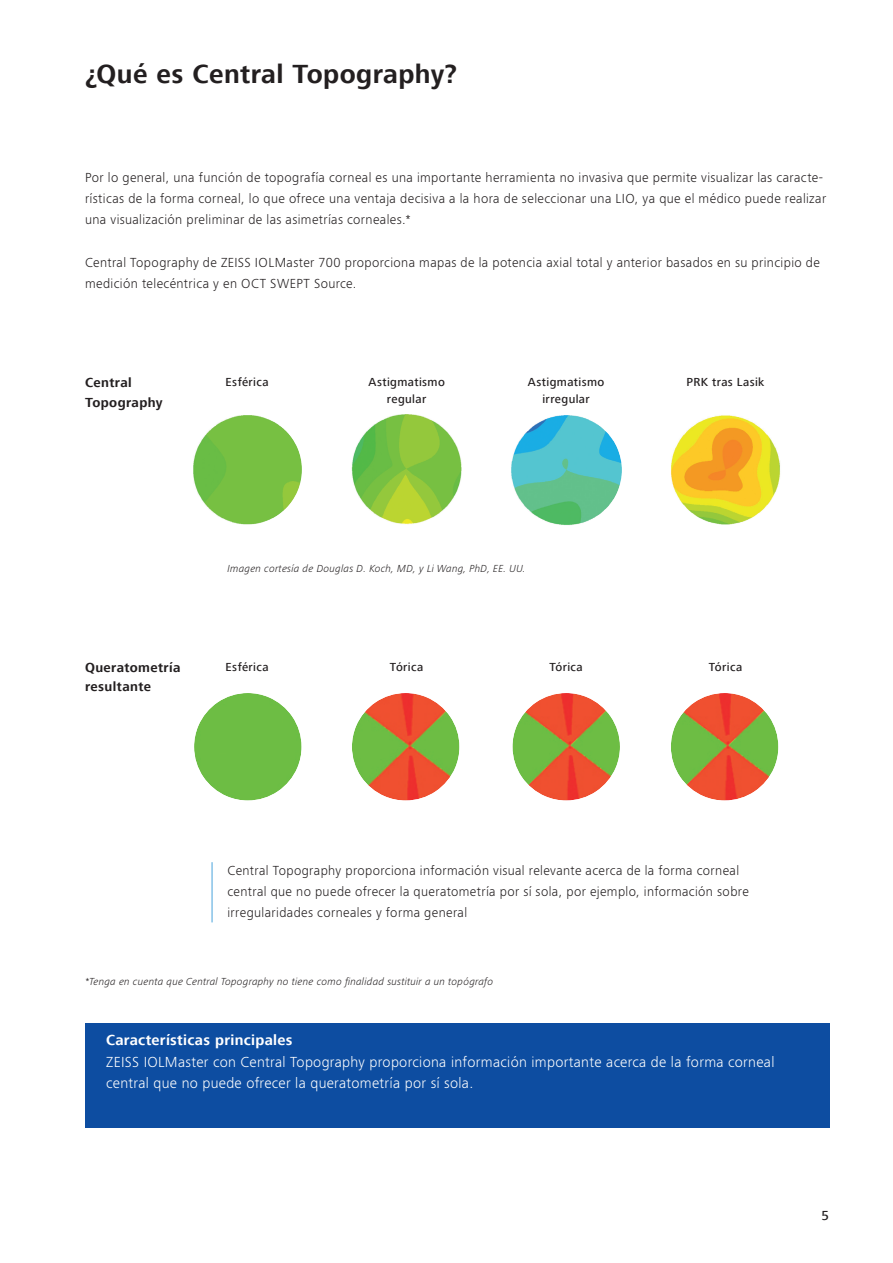
<style>
.page{position:relative;width:893px;height:1263px;background:#fff}
.page>*{position:absolute;margin:0;border:0;box-sizing:border-box;transform-origin:0 0}
.t1{font:700 27px "ZEISS Frutiger Next W1 G";letter-spacing:.015em;color:#231f20}
.t2{font:300 15px/21.3px "ZEISS Frutiger Next W1 G";letter-spacing:.02em;color:#fff}
.t3{font:700 15px "ZEISS Frutiger Next W1 G";letter-spacing:.02em;color:#fff}
.t4{font:300 13.5px/21.1px "ZEISS Frutiger Next W1 G";letter-spacing:.03em;color:#231f20}
.t5{font:700 13.5px/19.5px "ZEISS Frutiger Next W1 G";letter-spacing:.03em;color:#231f20}
.t6{font:500 13.5px "ZEISS Frutiger Next W1 G";color:#231f20}
.t7{font:500 12px/16.5px "ZEISS Frutiger Next W1 G";letter-spacing:.035em;color:#231f20;text-align:center}
.t8{font:italic 300 10.5px "ZEISS Frutiger Next W1 G";letter-spacing:.02em;color:#231f20}
</style>
<div class="page">
<svg style="left:194px;top:693px;width:108px;height:108px"></svg>
<svg style="left:352px;top:693px;width:108px;height:108px"></svg>
<svg style="left:512px;top:693px;width:108px;height:108px"></svg>
<svg style="left:671px;top:693px;width:108px;height:108px"></svg>
<img style="left:191px;top:414px;width:111px;height:111px;border-radius:55px">
<img style="left:351px;top:413px;width:111px;height:112px;border-radius:56px">
<img style="left:510px;top:414px;width:112px;height:112px;border-radius:56px">
<img style="left:670px;top:413px;width:111px;height:112px;border-radius:56px">
<div style="left:85px;top:1023px;width:744px;height:104px;background:#0d4da1"></div>
<hr style="left:211px;top:862px;width:2px;height:60px;background:#5daee0">
<h1 class="t1" style="left:85px;top:59px;width:373px">¿Qué es Central Topography?</h1>
<p class="t4" style="left:85px;top:166px;width:743px">Por lo general, una función de topografía corneal es una importante herramienta no invasiva que permite visualizar las caracte&shy;rísticas de la forma corneal, lo que ofrece una ventaja decisiva a la hora de seleccionar una LIO, ya que el médico puede realizar una visualización preliminar de las asimetrías corneales.*</p>
<p class="t4" style="left:85px;top:251px;width:736px">Central Topography de ZEISS IOLMaster 700 proporciona mapas de la potencia axial total y anterior basados en su principio de medición telecéntrica y en OCT SWEPT Source.</p>
<p class="t5" style="left:85px;top:373px;width:79px">Central<br>Topography</p>
<p class="t7" style="left:226px;top:374px;width:45px">Esférica</p>
<p class="t7" style="left:368px;top:375px;width:78px">Astigmatismo regular</p>
<p class="t7" style="left:528px;top:374px;width:78px">Astigmatismo irregular</p>
<p class="t7" style="left:687px;top:375px;width:79px">PRK tras Lasik</p>
<p class="t8" style="left:227px;top:561px;width:300px">Imagen cortesía de Douglas D. Koch, MD, y Li Wang, PhD, EE. UU.</p>
<p class="t5" style="left:85px;top:658px;width:97px">Queratometría resultante</p>
<p class="t7" style="left:226px;top:659px;width:45px">Esférica</p>
<p class="t7" style="left:390px;top:659px;width:35px">Tórica</p>
<p class="t7" style="left:549px;top:659px;width:35px">Tórica</p>
<p class="t7" style="left:709px;top:659px;width:35px">Tórica</p>
<p class="t4" style="left:227px;top:859px;width:523px">Central Topography proporciona información visual relevante acerca de la forma corneal central que no puede ofrecer la queratometría por sí sola, por ejemplo, información sobre irregularidades corneales y forma general</p>
<p class="t8" style="left:85px;top:974px;width:410px">*Tenga en cuenta que Central Topography no tiene como finalidad sustituir a un topógrafo</p>
<p class="t3" style="left:106px;top:1032px;width:188px">Características principales</p>
<p class="t2" style="left:106px;top:1050px;width:670px">ZEISS IOLMaster con Central Topography proporciona información importante acerca de la forma corneal central que no puede ofrecer la queratometría por sí sola.</p>
<p class="t6" style="left:822px;top:1208px;width:9px">5</p>
</div>
